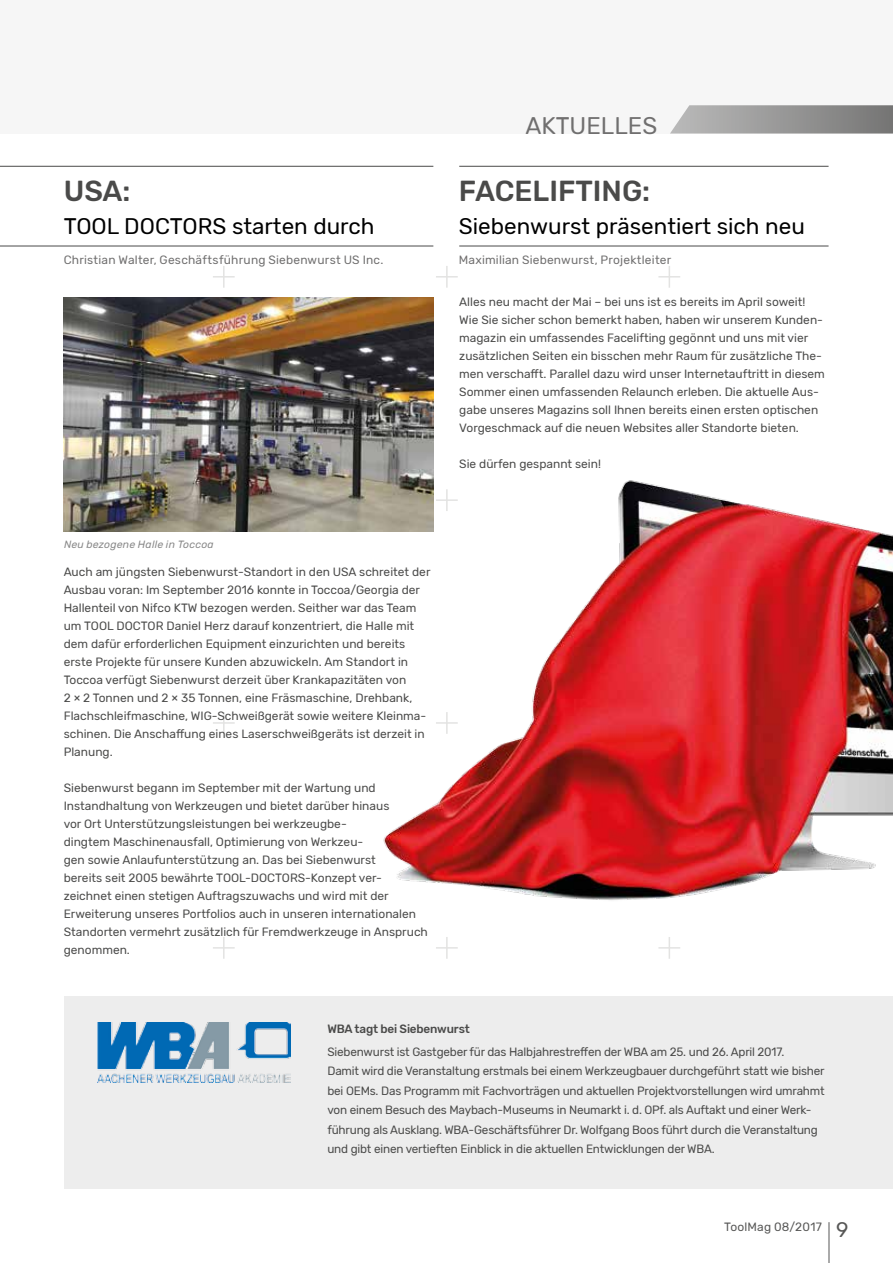
<style>
.page{position:relative;width:893px;height:1263px;background:#fff}
.page>*{position:absolute;margin:0;border:0;box-sizing:border-box;transform-origin:0 0}
.t1{font:500 28.95px "Rubik";color:#4a4a49}
.t2{font:24px "Rubik";color:#706f6f}
.t3{font:22.5px "Rubik";color:#000}
.t4{font:12px/18px "Rubik";color:#4a4a49}
.t5{font:12px "Rubik";letter-spacing:.015em;color:#706f6f}
.t6{font:500 12px "Rubik";letter-spacing:-.015em;color:#4a4a49}
.t7{font:12px "Rubik";letter-spacing:.015em;color:#575756}
.t8{font:italic 10.5px "Rubik";letter-spacing:.02em;color:#878787}
.s1{font-size:21px}
</style>
<div class="page">
<hr style="left:223px;top:266px;width:2px;height:22px;background:#e3e3e2">
<hr style="left:213px;top:276px;width:22px;height:2px;background:#e3e3e2">
<hr style="left:446px;top:266px;width:2px;height:22px;background:#e3e3e2">
<hr style="left:436px;top:276px;width:22px;height:2px;background:#e3e3e2">
<svg style="left:669px;top:266px;width:1px;height:22px"></svg>
<hr style="left:658px;top:276px;width:22px;height:2px;background:#e3e3e2">
<hr style="left:223px;top:937px;width:2px;height:22px;background:#e3e3e2">
<svg style="left:213px;top:947px;width:22px;height:1px"></svg>
<hr style="left:223px;top:712px;width:2px;height:22px;background:#e3e3e2">
<hr style="left:213px;top:722px;width:22px;height:2px;background:#e3e3e2">
<div style="left:64px;top:996px;width:829px;height:192px;background:#ededed"></div>
<img style="left:98px;top:1022px;width:193px;height:61px">
<hr style="left:829px;top:1222px;width:1px;height:41px;background:#575756">
<div style="left:0;top:0;width:893px;height:134px;background:#f6f6f6"></div>
<svg style="left:670px;top:105px;width:223px;height:29px"></svg>
<hr style="left:0;top:166px;width:433px;height:1px;background:#4a4a49">
<hr style="left:459px;top:166px;width:369px;height:1px;background:#4a4a49">
<hr style="left:0;top:246px;width:433px;height:1px;background:#4a4a49">
<hr style="left:459px;top:246px;width:369px;height:1px;background:#4a4a49">
<img style="left:64px;top:298px;width:370px;height:233px">
<img style="left:349px;top:450px;width:544px;height:509px">
<h1 class="t1" style="left:64px;top:174px;width:68px">USA:</h1>
<h3 class="t3" style="left:64px;top:213px;width:15px">TOOL</h3>
<h3 class="t3" style="left:124px;top:213px;width:61px">DOCTOR</h3>
<h3 class="t3" style="left:212px;top:213px;width:164px">S starten durch</h3>
<h2 class="t2" style="left:525px;top:112px;width:117px">Aktue lles</h2>
<h1 class="t1" style="left:459px;top:174px;width:19px">Face</h1>
<h1 class="t1" style="left:533px;top:174px;width:119px">li fti ng:</h1>
<h3 class="t3" style="left:459px;top:213px;width:347px">Siebenwurst präsentiert sich neu</h3>
<p class="t5" style="left:64px;top:253px;width:321px">Christian Walter, Geschäftsführung Siebenwurst US I nc.</p>
<p class="t5" style="left:459px;top:253px;width:214px">Maximilian Siebenwurst, Projektleiter</p>
<p class="t8" style="left:64px;top:539px;width:151px">Neu bezogene Halle in Toccoa</p>
<p class="t4" style="left:64px;top:563px;width:368px">Auch am jüngsten Siebenwurst-Standort in den USA schreitet der Ausbau voran: I m September 2016 konnte in Toccoa/Georgia der Hallenteil von Nifco KTW bezogen werden. Seither war das Team um TOOL</p>
<p class="t4" style="left:64px;top:617px;width:364px;text-indent:103px">Daniel Herz darauf konzentriert, die Halle mit dem dafür erforderlichen Equipment einzurichten und bereits erste Projekte für unsere Kunden abzuwickeln. Am Standort in Toccoa verfügt Siebenwurst derzeit über Krankapazitäten von<br>2 × 2 Tonnen und 2 × 35 Tonnen, eine Fräsmaschine, Drehbank, Flachschleifmaschine, WI G-Schweißgerät sowie weitere Kleinma&shy;schinen. Die Anschaffung eines Laserschweißgeräts ist derzeit in Planung.</p>
<p class="t4" style="left:64px;top:779px;width:327px">Siebenwurst begann im September mit der Wartung und<br>I nstandhaltung von Werkzeugen und bietet darüber hinaus vor Ort Unterstützungsleistungen bei werkzeugbe&shy;dingtem Maschinenausfall, Optimierung von Werkzeu-<br>gen sowie Anlaufunterstützung an. Das bei Siebenwurst bereits seit 2005 bewährte TOOL</p>
<p class="t4" style="left:117px;top:617px;width:33px">DOCTOR</p>
<p class="t4" style="left:64px;top:869px;width:366px;text-indent:234px">S-Konzept ver&shy;zeichnet einen stetigen Auftragszuwachs und wird mit der Erweiterung unseres Portfolios auch in unseren internationalen Standorten vermehrt zusätzlich für Fremdwerkzeuge in Anspruch genommen.</p>
<p class="t4" style="left:245px;top:869px;width:39px">-DOCTOR</p>
<p class="t4" style="left:459px;top:293px;width:367px">Alles neu macht der Mai – bei uns ist es bereits im April soweit!<br>Wie Sie sicher schon bemerkt haben, haben wir unserem Kunden&shy;magazin ein umfassendes Facelifting gegönnt und uns mit vier zusätzlichen Seiten ein bisschen mehr Raum für zusätzliche The&shy;men verschafft. Parallel dazu wird unser Internetauftritt in diesem Sommer einen umfassenden Relaunch erleben. Die aktuelle Aus&shy;gabe unseres Magazins soll I hnen bereits einen ersten optischen Vorgeschmack auf die neuen Websites aller Standorte bieten.</p>
<p class="t4" style="left:459px;top:455px;width:143px">Sie dürfen gespannt sein!</p>
<p class="t6" style="left:327px;top:1022px;width:144px">WBA tagt bei Siebenwurst</p>
<p class="t4" style="left:327px;top:1042px;width:499px;line-height:19.5px">Siebenwurst ist Gastgeber für das Halbjahrestreffen der WBA am 25. und 26. April 2017.<br>Damit wird die Veranstaltung erstmals bei einem Werkzeugbauer durchgeführt statt wie bisher bei OEMs. Das Programm mit Fachvorträgen und aktuellen Projektvorstellungen wird umrahmt von einem Besuch des Maybach-Museums in Neumarkt i. d. OPf. als Auftakt und einer Werk&shy;führung als Ausklang. WBA-Geschäftsführer Dr. Wolfgang Boos führt durch die Veranstaltung und gibt einen vertieften Einblick in die aktuellen Entwicklungen der WBA.</p>
<p class="t7" style="left:724px;top:1220px;width:126px">ToolMag 08/2017 <span class="s1">9</span></p>
</div>
